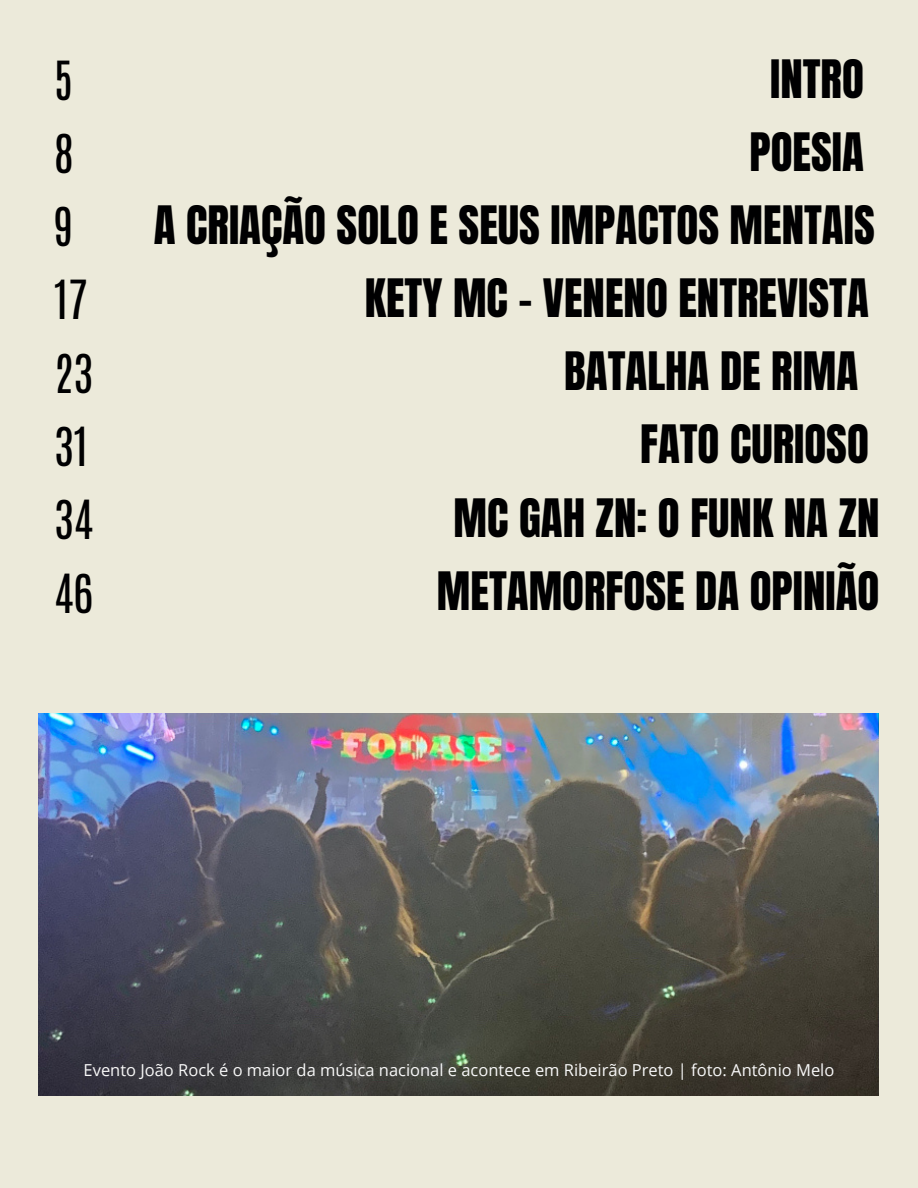
<style>
.page{position:relative;width:918px;height:1188px;background:#eceada}
.page>*{position:absolute;margin:0;border:0;box-sizing:border-box;transform-origin:0 0}
.t1{font:45px "Anton";color:#000001}
.t2{font:45px "Antonio";color:#000001}
.t3{font:16.5px "Open Sans";color:#f8f8f8}
</style>
<div class="page">
<img style="left:39px;top:713px;width:840px;height:383px">
<p class="t2" style="left:54px;top:49px;width:21px">5</p>
<p class="t1" style="left:770px;top:47px;width:95px">INTRO</p>
<p class="t2" style="left:54px;top:122px;width:21px">8</p>
<p class="t1" style="left:750px;top:120px;width:116px">POESIA</p>
<p class="t2" style="left:54px;top:195px;width:21px">9</p>
<p class="t1" style="left:154px;top:193px;width:722px">A CRIAÇÃO SOLO E SEUS IMPACTOS MENTAIS</p>
<p class="t2" style="left:54px;top:268px;width:35px">17</p>
<p class="t1" style="left:365px;top:266px;width:506px">KETY MC - VENENO ENTREVISTA</p>
<p class="t2" style="left:54px;top:341px;width:41px">23</p>
<p class="t1" style="left:564px;top:339px;width:296px">BATALHA DE RIMA</p>
<p class="t2" style="left:54px;top:414px;width:36px">31</p>
<p class="t1" style="left:640px;top:412px;width:230px">FATO CURIOSO</p>
<p class="t2" style="left:54px;top:487px;width:41px">34</p>
<p class="t1" style="left:454px;top:485px;width:427px">MC GAH ZN: O FUNK NA ZN</p>
<p class="t2" style="left:54px;top:562px;width:41px">46</p>
<p class="t1" style="left:437px;top:558px;width:444px">METAMORFOSE DA OPINIÃO</p>
<p class="t3" style="left:84px;top:1058px;width:752px">Evento João Rock é o maior da música nacional e acontece em Ribeirão Preto | foto: Antônio Melo</p>
</div>
